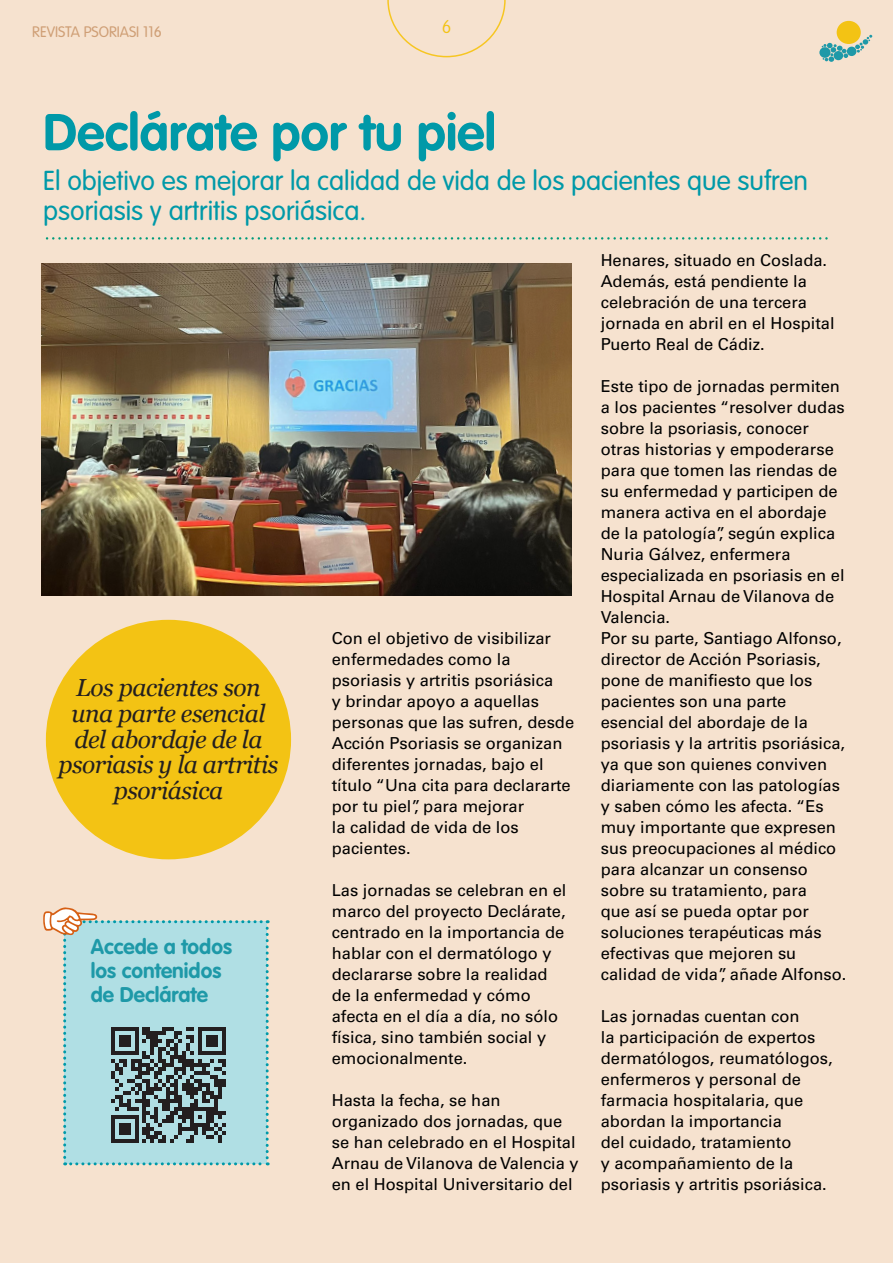
<style>
.page{position:relative;width:893px;height:1263px;background:#f6e2cf}
.page>*{position:absolute;margin:0;border:0;box-sizing:border-box;transform-origin:0 0}
.t1{font:700 51px "VAG Rounded";color:#0099a8}
.t2{font:300 27px/30px "VAG Rounded";color:#0099a8}
.t3{font:italic 24.6px/25.8px "Georgia";letter-spacing:-.02em;color:#231f20;text-align:center}
.t4{font:700 21px/24px "VAG Rounded";color:#1e99a8}
.t5{font:100 18px "VAG Rounded";color:#f3c314}
.t6{font:16.5px/21px "Univers";color:#000}
.t7{font:300 15px "VAG Rounded";color:#cf9f76}
</style>
<div class="page">
<div style="left:46px;top:620px;width:245px;height:239px;background:#f3c314;border-radius:50%"></div>
<svg style="left:46px;top:237px;width:782px;height:3px"></svg>
<svg style="left:43px;top:907px;width:226px;height:258px;background:#a7c7c8"></svg>
<img style="left:42px;top:263px;width:530px;height:332px">
<svg style="left:387px;top:0;width:119px;height:57px"></svg>
<div style="left:837px;top:21px;width:24px;height:23px;background:#f3c314;border-radius:50%"></div>
<svg style="left:819px;top:47px;width:11px;height:11px"></svg>
<div style="left:847px;top:47px;width:9px;height:9px;background:#1e99a8;border-radius:50%"></div>
<svg style="left:822px;top:43px;width:26px;height:19px"></svg>
<svg style="left:855px;top:35px;width:17px;height:18px"></svg>
<p class="t7" style="left:32px;top:23px;width:131px">REVISTA PSORIASI 116</p>
<p class="t5" style="left:442px;top:16px;width:11px">6</p>
<p class="t1" style="left:43px;top:102px;width:454px">Declárate por tu piel</p>
<p class="t2" style="left:43px;top:166px;width:766px">El objetivo es mejorar la calidad de vida de los pacientes que sufren psoriasis y artritis psoriásica.</p>
<p class="t3" style="left:58px;top:673px;width:221px">Los pacientes son una parte esencial del abordaje de la psoriasis y la artritis psoriásica</p>
<p class="t4" style="left:91px;top:936px;width:143px">Accede a todos los contenidos de Declárate</p>
<p class="t6" style="left:332px;top:628px;width:244px">Con el objetivo de visibilizar enfermedades como la psoriasis y artritis psoriásica<br>y brindar apoyo a aquellas personas que las sufren, desde<br>Acción Psoriasis se organizan diferentes jornadas, bajo el título “Una cita para declararte por tu piel”, para mejorar<br>la calidad de vida de los pacientes.</p>
<p class="t6" style="left:332px;top:880px;width:236px">Las jornadas se celebran en el marco del proyecto Declárate, centrado en la importancia de hablar con el dermatólogo y declararse sobre la realidad de la enfermedad y cómo afecta en el día a día, no sólo física, sino también social y emocionalmente.</p>
<p class="t6" style="left:332px;top:1090px;width:248px">Hasta la fecha, se han organizado dos jornadas, que se han celebrado en el Hospital<br>Arnau de Vilanova de Valencia y en el Hospital Universitario del</p>
<p class="t6" style="left:601px;top:250px;width:235px">Henares, situado en Coslada.<br>Además, está pendiente la celebración de una tercera jornada en abril en el Hospital<br>Puerto Real de Cádiz.</p>
<p class="t6" style="left:601px;top:376px;width:246px">Este tipo de jornadas permiten a los pacientes “resolver dudas sobre la psoriasis, conocer otras historias y empoderarse para que tomen las riendas de su enfermedad y participen de manera activa en el abordaje de la patología”, según explica<br>Nuria Gálvez, enfermera especializada en psoriasis en el<br>Hospital Arnau de Vilanova de<br>Valencia.</p>
<p class="t6" style="left:601px;top:628px;width:247px">Por su parte, Santiago Alfonso, director de Acción Psoriasis, pone de manifiesto que los pacientes son una parte esencial del abordaje de la psoriasis y la artritis psoriásica, ya que son quienes conviven diariamente con las patologías y saben cómo les afecta. “Es muy importante que expresen sus preocupaciones al médico para alcanzar un consenso sobre su tratamiento, para<br>que así se pueda optar por soluciones terapéuticas más efectivas que mejoren su calidad de vida”, añade Alfonso.</p>
<p class="t6" style="left:601px;top:1006px;width:233px">Las jornadas cuentan con<br>la participación de expertos dermatólogos, reumatólogos, enfermeros y personal de farmacia hospitalaria, que abordan la importancia<br>del cuidado, tratamiento<br>y acompañamiento de la psoriasis y artritis psoriásica.</p>
</div>
